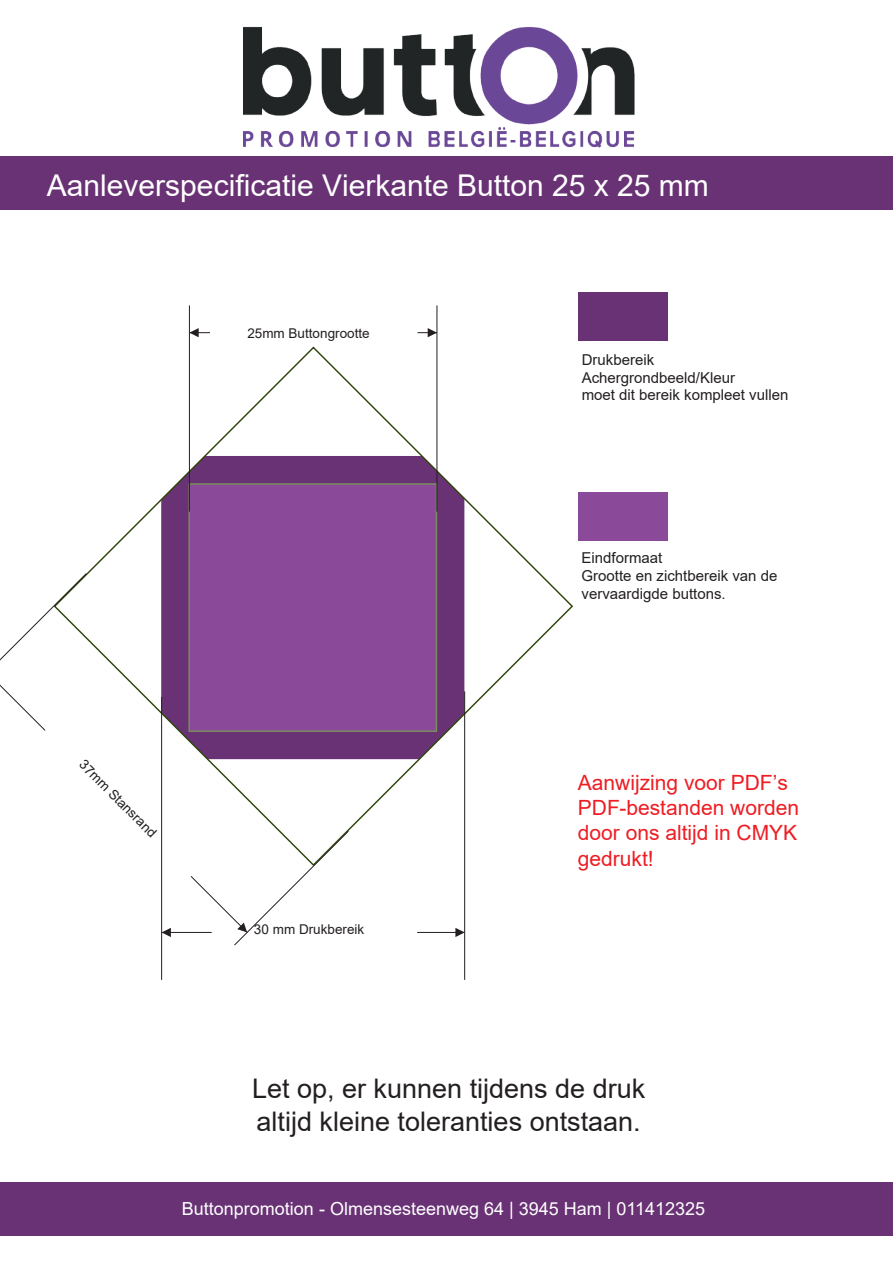
<style>
.page{position:relative;width:893px;height:1263px;background:#fff}
.page>*{position:absolute;margin:0;border:0;box-sizing:border-box;transform-origin:0 0}
.t1{font:30px "Arial";color:#fff}
.t2{font:27px/32.4px "Arial";color:#231f20}
.t3{font:21px/25.3px "Arial";color:#ee1d23}
.t4{font:18px "Arial";color:#fff}
.t5{font:15px/18px "Arial";color:#231f20}
.t6{font:13.5px "Arial";color:#231f20}
</style>
<div class="page">
<svg style="left:87px;top:345px;width:486px;height:522px"></svg>
<hr style="left:464px;top:691px;width:1px;height:289px;background:#231f20">
<hr style="left:161px;top:697px;width:1px;height:283px;background:#231f20">
<hr style="left:417px;top:932px;width:48px;height:1px;background:#231f20">
<svg style="left:455px;top:928px;width:10px;height:9px"></svg>
<hr style="left:162px;top:932px;width:50px;height:1px;background:#231f20">
<svg style="left:162px;top:928px;width:9px;height:9px"></svg>
<hr style="left:437px;top:305px;width:1px;height:207px;background:#231f20">
<hr style="left:189px;top:305px;width:1px;height:207px;background:#231f20">
<svg style="left:417px;top:328px;width:20px;height:9px"></svg>
<svg style="left:189px;top:328px;width:21px;height:9px"></svg>
<svg style="left:191px;top:831px;width:158px;height:114px"></svg>
<svg style="left:0;top:573px;width:87px;height:158px"></svg>
<div style="left:0;top:156px;width:893px;height:54px;background:#693275"></div>
<div style="left:578px;top:292px;width:90px;height:48px;background:#693275"></div>
<div style="left:578px;top:492px;width:89px;height:48px;background:#8b4999"></div>
<img style="left:244px;top:26px;width:391px;height:122px">
<div style="left:0;top:1182px;width:893px;height:53px;background:#693275"></div>
<h1 class="t1" style="left:47px;top:165px;width:663px">Aanleverspecificatie Vierkante Button 25 x 25 mm</h1>
<p class="t6" style="left:247px;top:324px;width:124px">25mm Buttongrootte</p>
<p class="t5" style="left:582px;top:350px;width:208px">Drukbereik<br>Achergrondbeeld/Kleur<br>moet dit bereik kompleet vullen</p>
<p class="t5" style="left:582px;top:549px;width:197px">Eindformaat<br>Grootte en zichtbereik van de vervaardigde buttons.</p>
<p class="t6" style="left:88px;top:755px;width:104px;rotate:45deg">37mm Stansrand</p>
<p class="t6" style="left:254px;top:920px;width:112px">30 mm Drukbereik</p>
<h3 class="t3" style="left:578px;top:769px;width:223px">Aanwijzing voor PDF’s<br>PDF-bestanden worden door ons altijd in CMYK gedrukt!</h3>
<h2 class="t2" style="left:252px;top:1072px;width:395px">Let op, er kunnen tijdens de druk altijd kleine toleranties ontstaan.</h2>
<p class="t4" style="left:182px;top:1196px;width:525px">Buttonpromotion - Olmensesteenweg 64 | 3945 Ham | 011412325</p>
</div>
